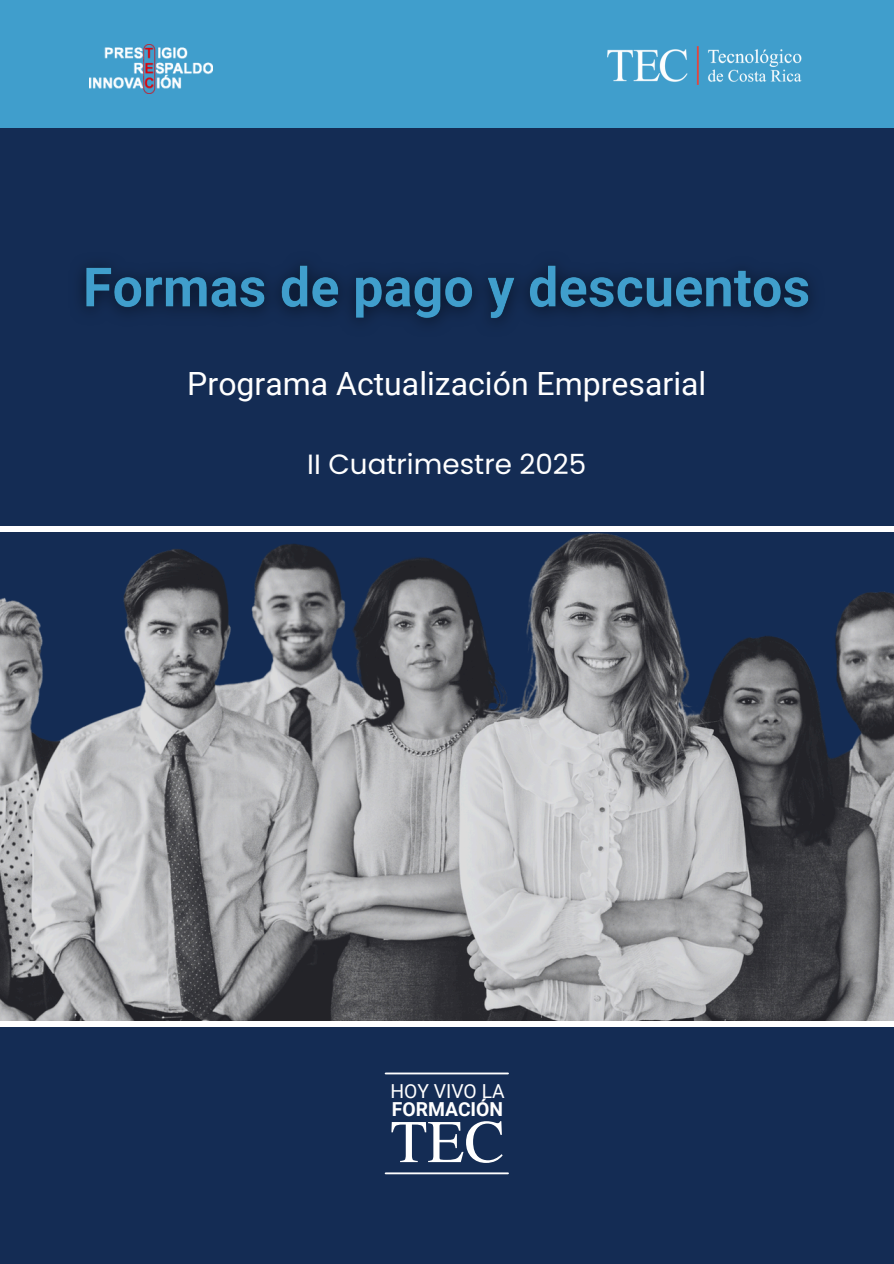
<style>
.page{position:relative;width:894px;height:1264px;background:#fff}
.page>*{position:absolute;margin:0;border:0;box-sizing:border-box;transform-origin:0 0}
.t1{font:60.45px "Te X Gyre Termes";color:#fff}
.t2{font:31.95px "Roboto";color:#fff}
.t3{font:27.75px "Poppins";color:#fff}
.t4{font:19.35px "Roboto";color:#fff}
.t5{font:700 19.35px "Roboto";color:#fff}
</style>
<div class="page">
<div style="left:0;top:0;width:893px;height:1263px;background:#142c54"></div>
<div style="left:0;top:0;width:893px;height:127px;background:#409ecc"></div>
<img style="left:89px;top:45px;width:123px;height:48px">
<img style="left:607px;top:46px;width:195px;height:39px">
<hr style="left:385px;top:1072px;width:123px;height:2px;background:#fff">
<hr style="left:385px;top:1172px;width:123px;height:2px;background:#fff">
<img style="left:80px;top:265px;width:731px;height:59px">
<img style="left:0;top:533px;width:893px;height:487px">
<div style="left:0;top:526px;width:893px;height:6px;background:#fff"></div>
<div style="left:0;top:1020px;width:893px;height:6px;background:#fff"></div>
<p class="t2" style="left:187px;top:366px;width:520px">Programa Actualización Empresarial</p>
<h3 class="t3" style="left:307px;top:444px;width:280px">II Cuatrimestre 2025</h3>
<p class="t4" style="left:390px;top:1079px;width:116px">HOY VIVO LA</p>
<p class="t5" style="left:392px;top:1098px;width:113px">FORMACIÓN</p>
<h2 class="t1" style="left:390px;top:1098px;width:116px">TEC</h2>
</div>
